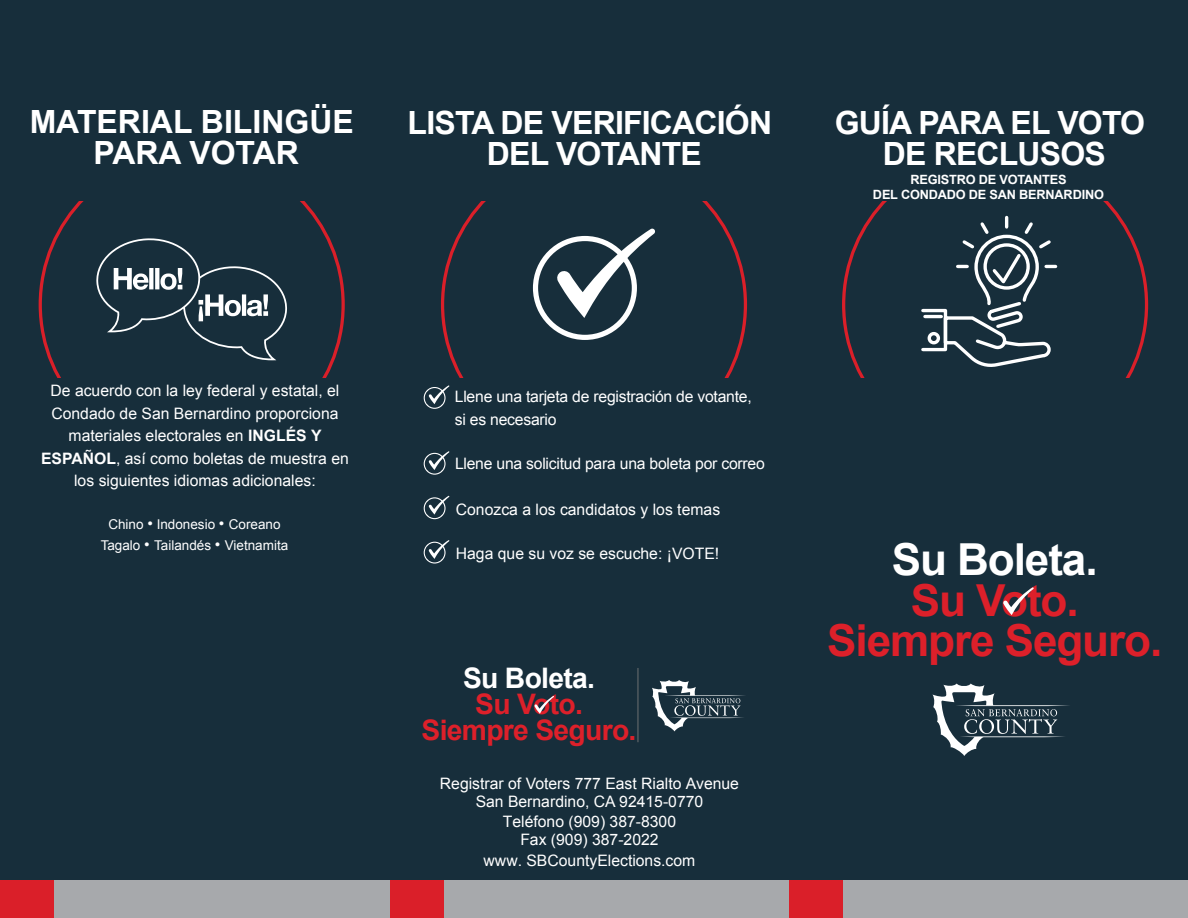
<style>
.page{position:relative;width:1188px;height:918px;background:#fff}
.page>*{position:absolute;margin:0;border:0;box-sizing:border-box;transform-origin:0 0}
.t1{font:700 44.1px/40.5px "Arial";letter-spacing:-.025em;color:#dd202a;text-align:center}
.t2{font:700 44.1px "Arial";letter-spacing:-.025em;color:#fff}
.t3{font:700 31.95px/31.5px "Arial";letter-spacing:-.025em;color:#fff;text-align:center}
.t4{font:700 31.95px/31.5px "Arial";color:#fff;text-align:center}
.t5{font:700 28.35px/26px "Arial";letter-spacing:-.025em;color:#dd202a;text-align:center}
.t6{font:700 28.35px "Arial";letter-spacing:-.025em;color:#fff}
.t7{font:15.75px/22.5px "Arial";color:#fff;text-align:center}
.t8{font:13.5px/21px "Arial";color:#fff;text-align:center}
.t9{font:700 12.75px/15px "Arial";letter-spacing:-.015em;color:#fff;text-align:center}
.s1{font-weight:700}
.s2{font-size:15.75px}
</style>
<div class="page">
<div style="left:0;top:0;width:1188px;height:886px;background:#172e3b"></div>
<svg style="left:842px;top:202px;width:306px;height:175px"></svg>
<svg style="left:920px;top:214px;width:139px;height:156px"></svg>
<svg style="left:441px;top:202px;width:306px;height:175px"></svg>
<svg style="left:39px;top:202px;width:306px;height:175px"></svg>
<div style="left:786px;top:880px;width:402px;height:38px;background:#a7a9ac"></div>
<div style="left:402px;top:880px;width:384px;height:38px;background:#a7a9ac"></div>
<div style="left:19px;top:880px;width:383px;height:38px;background:#a7a9ac"></div>
<div style="left:0;top:880px;width:54px;height:38px;background:#da1f29"></div>
<hr style="left:637px;top:668px;width:1px;height:74px;background:#6d6f71">
<svg style="left:652px;top:680px;width:93px;height:51px"></svg>
<svg style="left:533px;top:228px;width:122px;height:112px"></svg>
<svg style="left:424px;top:385px;width:25px;height:24px"></svg>
<svg style="left:424px;top:451px;width:25px;height:24px"></svg>
<svg style="left:424px;top:496px;width:25px;height:23px"></svg>
<svg style="left:424px;top:540px;width:25px;height:24px"></svg>
<svg style="left:96px;top:238px;width:192px;height:122px"></svg>
<svg style="left:933px;top:684px;width:136px;height:72px"></svg>
<div style="left:390px;top:880px;width:54px;height:38px;background:#da1f29"></div>
<div style="left:789px;top:880px;width:54px;height:38px;background:#da1f29"></div>
<svg style="left:1003px;top:587px;width:31px;height:28px"></svg>
<svg style="left:534px;top:696px;width:20px;height:18px"></svg>
<h2 class="t4" style="left:30px;top:107px;width:326px">MATERIAL BILINGÜE<br>PARA VOTAR</h2>
<h2 class="t3" style="left:408px;top:108px;width:366px">LISTA DE VERIFICACIÓN<br>DEL VOTANTE</h2>
<h2 class="t3" style="left:835px;top:108px;width:312px">GUÍA PARA EL VOTO<br>DE RECLUSOS</h2>
<p class="t9" style="left:873px;top:172px;width:232px">REGISTRO DE VOTANTES<br>DEL CONDADO DE SAN BERNARDINO</p>
<p class="t7" style="left:41px;top:380px;width:309px">De acuerdo con la ley federal y estatal, el Condado de San Bernardino proporciona materiales electorales en <span class="s1">INGLÉS Y ESPAÑOL</span>, así como boletas de muestra en los siguientes idiomas adicionales:</p>
<p class="t7" style="left:455px;top:386px;width:298px;text-align:left">Llene una tarjeta de registración de votante, si es necesario</p>
<p class="t7" style="left:455px;top:453px;width:311px">Llene una solicitud para una boleta por correo</p>
<p class="t8" style="left:101px;top:513px;width:189px">Chino <span class="s2">•</span> Indonesio <span class="s2">•</span> Coreano<br>Tagalo <span class="s2">•</span> Tailandés <span class="s2">•</span> Vietnamita</p>
<p class="t7" style="left:456px;top:498px;width:266px">Conozca a los candidatos y los temas</p>
<p class="t7" style="left:456px;top:542px;width:265px">Haga que su voz se escuche: ¡VOTE!</p>
<h3 class="t6" style="left:463px;top:659px;width:133px">Su Boleta.</h3>
<h3 class="t5" style="left:422px;top:692px;width:216px">Su Voto.<br>Siempre Seguro.</h3>
<p class="t7" style="left:440px;top:774px;width:301px;line-height:18px">Registrar of Voters 777 East Rialto Avenue<br>San Bernardino, CA 92415-0770</p>
<p class="t7" style="left:503px;top:813px;width:175px;line-height:18px">Teléfono (909) 387-8300<br>Fax (909) 387-2022</p>
<p class="t7" style="left:484px;top:850px;width:213px">www. SBCountyElections.com</p>
<h1 class="t2" style="left:892px;top:531px;width:207px">Su Boleta.</h1>
<h1 class="t1" style="left:827px;top:581px;width:337px">Su Voto.<br>Siempre Seguro.</h1>
</div>
